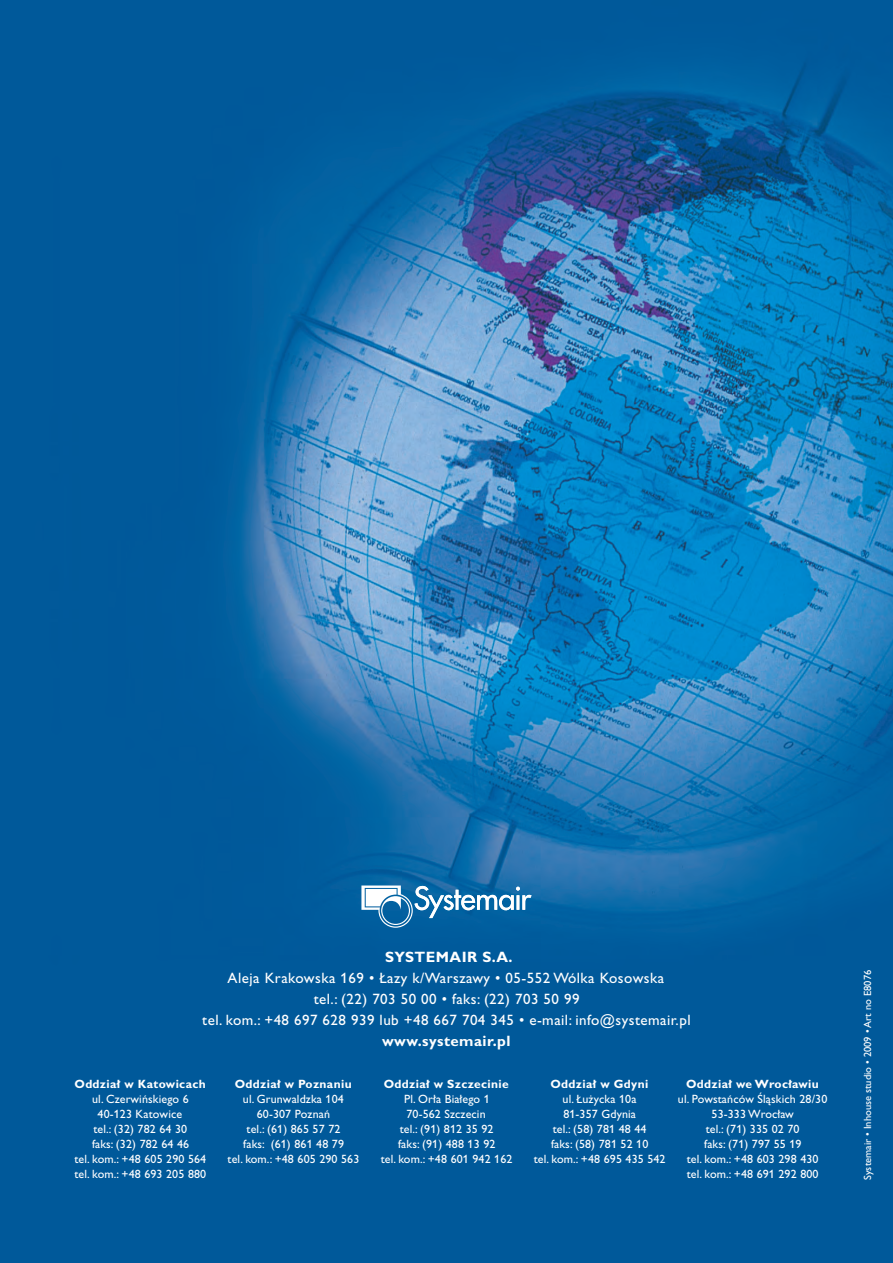
<style>
.page{position:relative;width:893px;height:1263px;background:#fff}
.page>*{position:absolute;margin:0;border:0;box-sizing:border-box;transform-origin:0 0}
.t1{font:15px/21px "Gill Alternate One PL";letter-spacing:.03em;color:#fff;text-align:center}
.t2{font:15px "Gill Alternate One Bold PL";letter-spacing:.03em;color:#fff}
.t3{font:12px/15px "Gill Alternate One PL";letter-spacing:.01em;color:#fff;text-align:center}
.t4{font:12px "Gill Alternate One Bold PL";letter-spacing:.03em;color:#fff}
.t5{font:10.5px "Gill Alternate One PL";color:#fff}
</style>
<div class="page">
<img style="left:0;top:0;width:893px;height:1263px">
<svg style="left:361px;top:885px;width:170px;height:43px"></svg>
<p class="t2" style="left:385px;top:948px;width:129px">SYSTEMAIR S.A.</p>
<p class="t1" style="left:202px;top:967px;width:490px">Aleja Krakowska 169 • ¸azy k/Warszawy • 05-552 Wólka Kosowska<br>tel.: (22) 703 50 00 • faks: (22) 703 50 99<br>tel. kom.: +48 697 628 939 lub +48 667 704 345 • e-mail: info@systemair.pl</p>
<p class="t2" style="left:382px;top:1032px;width:130px">www.systemair.pl</p>
<p class="t4" style="left:75px;top:1076px;width:133px">Oddzia∏ w Katowicach</p>
<p class="t3" style="left:74px;top:1091px;width:133px">ul. Czerwiƒskiego 6<br>40-123 Katowice<br>tel.: (32) 782 64 30<br>faks: (32) 782 64 46<br>tel. kom.: +48 605 290 564 tel. kom.: +48 693 205 880</p>
<p class="t4" style="left:235px;top:1076px;width:118px">Oddzia∏ w Poznaniu</p>
<p class="t3" style="left:228px;top:1091px;width:133px">ul. Grunwaldzka 104<br>60-307 Poznaƒ<br>tel.: (61) 865 57 72<br>faks: (61) 861 48 79<br>tel. kom.: +48 605 290 563</p>
<p class="t4" style="left:384px;top:1076px;width:126px">Oddzia∏ w Szczecinie</p>
<p class="t3" style="left:381px;top:1091px;width:133px">Pl. Or∏a Bia∏ego 1<br>70-562 Szczecin<br>tel.: (91) 812 35 92<br>faks: (91) 488 13 92<br>tel. kom.: +48 601 942 162</p>
<p class="t4" style="left:550px;top:1076px;width:99px">Oddzia∏ w Gdyni</p>
<p class="t3" style="left:534px;top:1091px;width:133px">ul. ¸u˝ycka 10a<br>81-357 Gdynia<br>tel.: (58) 781 48 44<br>faks: (58) 781 52 10<br>tel. kom.: +48 695 435 542</p>
<p class="t4" style="left:686px;top:1076px;width:134px">Oddzia∏ we Wroc∏awiu</p>
<p class="t3" style="left:678px;top:1091px;width:151px">ul. Powstaƒców Âlàskich 28/30<br>53-333 Wroc∏aw<br>tel.: (71) 335 02 70<br>faks: (71) 797 55 19<br>tel. kom.: +48 603 298 430 tel. kom.: +48 691 292 800</p>
<p class="t5" style="left:862px;top:1180px;width:212px;rotate:-90deg">Systemair • Inhouse studio • 2009 • Art no E8076</p>
</div>
